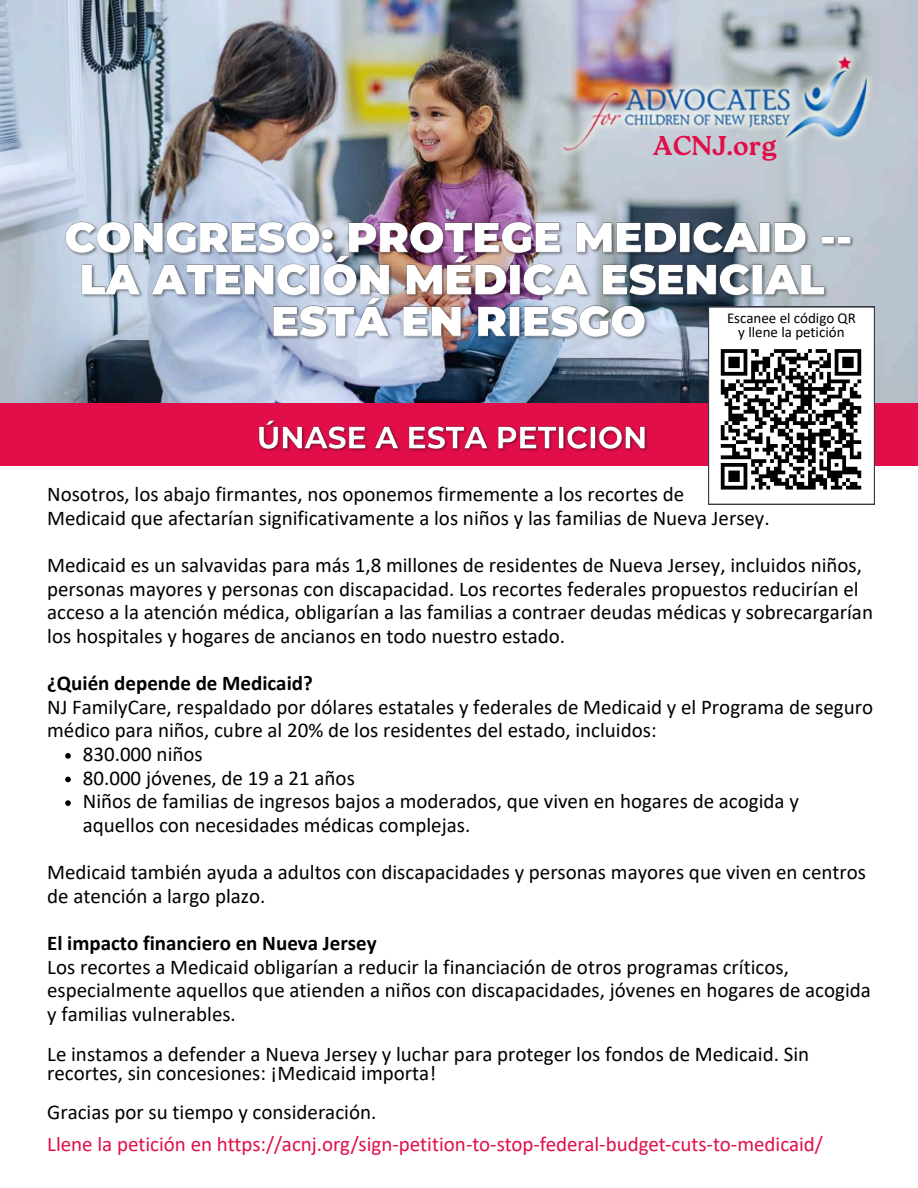
<style>
.page{position:relative;width:918px;height:1188px;background:#fff}
.page>*{position:absolute;margin:0;border:0;box-sizing:border-box;transform-origin:0 0}
.t1{font:700 27.15px "Roca Two";color:#e10e49}
.t2{font:21px/23.7px "Calibri";color:#000}
.t3{font:21px "Calibri";color:#e10e49}
.t4{font:15px "Calibri";color:#000}
.s1{font-weight:700}
</style>
<div class="page">
<img style="left:0;top:0;width:918px;height:403px">
<div style="left:0;top:403px;width:918px;height:62px;background:#e10e49"></div>
<img style="left:528px;top:41px;width:374px;height:125px">
<img style="left:61px;top:213px;width:798px;height:135px">
<svg style="left:65px;top:753px;width:6px;height:6px"></svg>
<svg style="left:65px;top:777px;width:6px;height:5px"></svg>
<svg style="left:65px;top:800px;width:6px;height:6px"></svg>
<svg style="left:708px;top:307px;width:167px;height:198px"></svg>
<img style="left:258px;top:420px;width:389px;height:31px">
<h4 class="t1" style="left:653px;top:130px;width:125px">ACNJ.org</h4>
<p class="t4" style="left:727px;top:312px;width:130px">Escanee el código QR</p>
<h4 class="t4" style="left:738px;top:325px;width:108px">y llene la petición</h4>
<p class="t2" style="left:47px;top:484px;width:724px">Nosotros, los abajo firmantes, nos oponemos firmemente a los recortes de<br>Medicaid que afectarían significativamente a los niños y las familias de Nueva Jersey.</p>
<h3 class="t2" style="left:47px;top:555px;width:827px">Medicaid es un salvavidas para más 1,8 millones de residentes de Nueva Jersey, incluidos niños, personas mayores y personas con discapacidad. Los recortes federales propuestos reducirían el acceso a la atención médica, obligarían a las familias a contraer deudas médicas y sobrecargarían los hospitales y hogares de ancianos en todo nuestro estado.</h3>
<p class="t2" style="left:47px;top:673px;width:827px"><span class="s1">¿Quién depende de Medicaid?<br></span>NJ FamilyCare, respaldado por dólares estatales y federales de Medicaid y el Programa de seguro médico para niños, cubre al 20% de los residentes del estado, incluidos:</p>
<p class="t2" style="left:83px;top:744px;width:121px">830.000 niños</p>
<p class="t2" style="left:83px;top:767px;width:274px">80.000 jóvenes, de 19 a 21 años</p>
<h4 class="t2" style="left:83px;top:791px;width:717px">Niños de familias de ingresos bajos a moderados, que viven en hogares de acogida y aquellos con necesidades médicas complejas.</h4>
<h4 class="t2" style="left:47px;top:862px;width:821px">Medicaid también ayuda a adultos con discapacidades y personas mayores que viven en centros de atención a largo plazo.</h4>
<h4 class="t2" style="left:47px;top:933px;width:825px"><span class="s1">El impacto financiero en Nueva Jersey<br></span>Los recortes a Medicaid obligarían a reducir la financiación de otros programas críticos, especialmente aquellos que atienden a niños con discapacidades, jóvenes en hogares de acogida y familias vulnerables.</h4>
<p class="t2" style="left:47px;top:1046px;width:764px;line-height:19.2px">Le instamos a defender a Nueva Jersey y luchar para proteger los fondos de Medicaid. Sin recortes, sin concesiones: ¡Medicaid importa!</p>
<p class="t2" style="left:47px;top:1102px;width:331px">Gracias por su tiempo y consideración.</p>
<h4 class="t3" style="left:47px;top:1135px;width:777px">Llene la petición en https://acnj.org/sign-petition-to-stop-federal-budget-cuts-to-medicaid/</h4>
</div>
